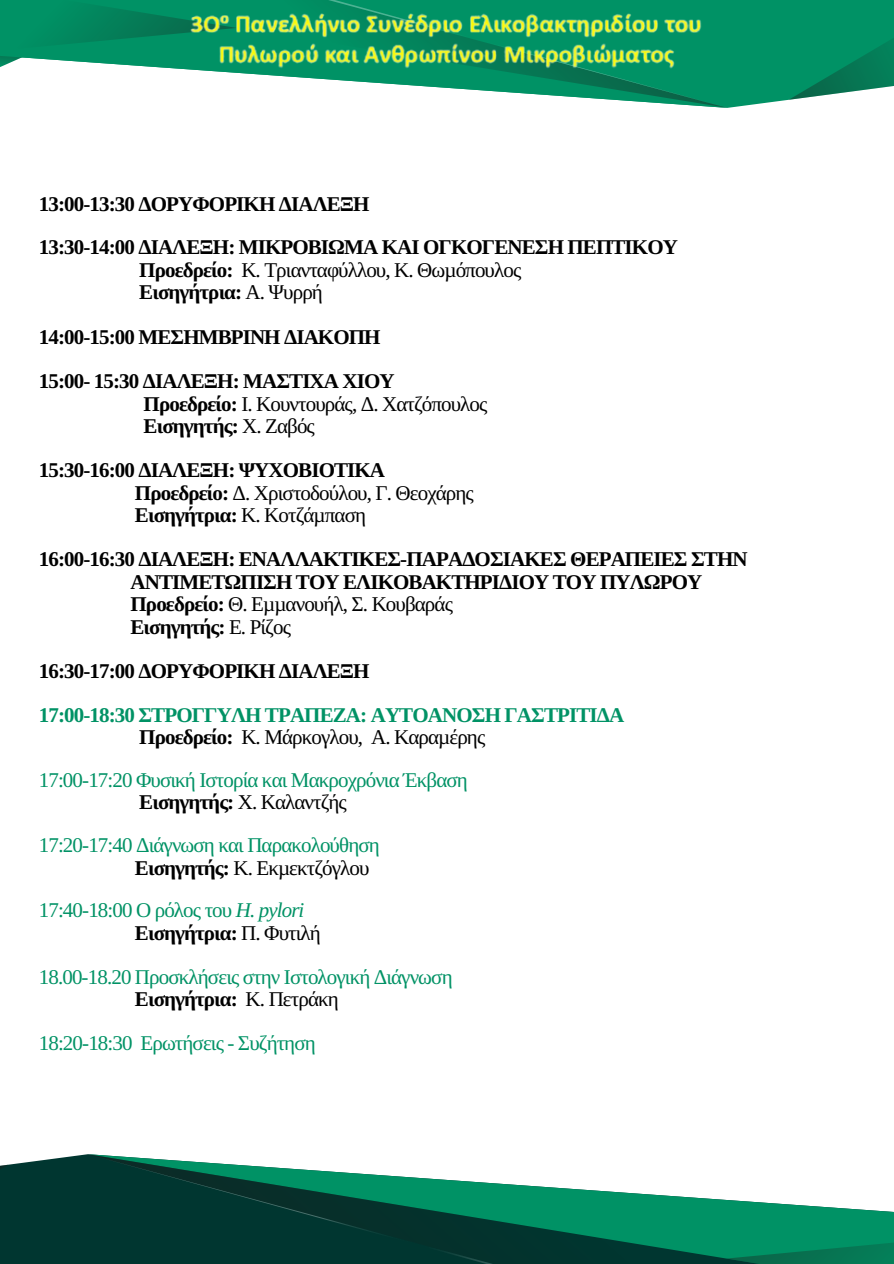
<style>
.page{position:relative;width:894px;height:1264px;background:#fff}
.page>*{position:absolute;margin:0;border:0;box-sizing:border-box;transform-origin:0 0}
.t1{font:700 21px "Libra Serif Modern";letter-spacing:-.04em;color:#000}
.t2{font:21px "Libra Serif Modern";letter-spacing:-.04em;color:#000}
.t3{font:21px "Libra Serif Modern";letter-spacing:-.04em;color:#009265}
.t4{font:700 21px "Libra Serif Modern";letter-spacing:-.04em;color:#009265}
.s1{font-weight:700}
.s2{font-weight:400}
.s3{font-style:italic}
</style>
<div class="page">
<div style="left:727px;top:0;width:61px;height:108px;background:#009265"></div>
<svg style="left:0;top:0;width:176px;height:69px"></svg>
<svg style="left:788px;top:0;width:105px;height:100px"></svg>
<svg style="left:328px;top:0;width:399px;height:108px"></svg>
<div style="left:8px;top:1154px;width:80px;height:109px;background:#003630"></div>
<svg style="left:607px;top:1191px;width:286px;height:72px;fill:#009265"></svg>
<svg style="left:726px;top:1224px;width:167px;height:39px"></svg>
<svg style="left:0;top:1164px;width:8px;height:99px"></svg>
<svg style="left:88px;top:1154px;width:519px;height:109px;fill:#003630"></svg>
<img style="left:176px;top:0;width:541px;height:75px">
<p class="t1" style="left:39px;top:191px;width:332px">13:00-13:30 ΔΟΡΥΦΟΡΙΚΗ ΔΙΑΛΕΞΗ</p>
<p class="t1" style="left:39px;top:235px;width:640px">13:30-14:00 ΔΙΑΛΕΞΗ: ΜΙΚΡΟΒΙΩΜΑ ΚΑΙ ΟΓΚΟΓΕΝΕΣΗ ΠΕΠΤΙΚΟΥ</p>
<h1 class="t2" style="left:139px;top:259px;width:383px"><span class="s1">Προεδρείο:</span> Κ. Τριανταφύλλου, Κ. Θωμόπουλος</h1>
<p class="t1" style="left:139px;top:280px;width:185px">Εισηγήτρια: <span class="s2">A. Ψυρρή</span></p>
<p class="t1" style="left:39px;top:325px;width:343px">14:00-15:00 ΜΕΣΗΜΒΡΙΝΗ ΔΙΑΚΟΠΗ</p>
<p class="t1" style="left:39px;top:369px;width:357px">15:00- 15:30 ΔΙΑΛΕΞΗ: ΜΑΣΤΙΧΑ ΧΙΟΥ</p>
<h1 class="t2" style="left:144px;top:393px;width:345px"><span class="s1">Προεδρείο:</span> Ι. Κουντουράς, Δ. Χατζόπουλος</h1>
<p class="t1" style="left:144px;top:414px;width:173px">Εισηγητής: <span class="s2">Χ. Ζαβός</span></p>
<p class="t1" style="left:39px;top:458px;width:348px">15:30-16:00 ΔΙΑΛΕΞΗ: ΨΥΧΟΒΙΟΤΙΚΑ</p>
<p class="t2" style="left:135px;top:482px;width:340px"><span class="s1">Προεδρείο:</span> Δ. Χριστοδούλου, Γ. Θεοχάρης</p>
<p class="t2" style="left:135px;top:504px;width:232px"><span class="s1">Εισηγήτρια:</span> Κ. Κοτζάμπαση</p>
<p class="t1" style="left:39px;top:547px;width:710px">16:00-16:30 ΔΙΑΛΕΞΗ: ΕΝΑΛΛΑΚΤΙΚΕΣ-ΠΑΡΑΔΟΣΙΑΚΕΣ ΘΕΡΑΠΕΙΕΣ ΣΤΗΝ</p>
<p class="t1" style="left:130px;top:569px;width:573px">ΑΝΤΙΜΕΤΩΠΙΣΗ ΤΟΥ ΕΛΙΚΟΒΑΚΤΗΡΙΔΙΟΥ ΤΟΥ ΠΥΛΩΡΟΥ</p>
<p class="t2" style="left:130px;top:593px;width:324px"><span class="s1">Προεδρείο:</span> Θ. Εμμανουήλ, Σ. Κουβαράς</p>
<p class="t1" style="left:130px;top:614px;width:162px">Εισηγητής: <span class="s2">Ε. Ρίζος</span></p>
<p class="t1" style="left:39px;top:658px;width:332px">16:30-17:00 ΔΟΡΥΦΟΡΙΚΗ ΔΙΑΛΕΞΗ</p>
<p class="t4" style="left:39px;top:702px;width:586px">17:00-18:30 ΣΤΡΟΓΓΥΛΗ ΤΡΑΠΕΖΑ: ΑΥΤΟΑΝΟΣΗ ΓΑΣΤΡΙΤΙΔΑ</p>
<h1 class="t2" style="left:139px;top:726px;width:347px"><span class="s1">Προεδρείο:</span> Κ. Μάρκογλου, Α. Καραμέρης</h1>
<p class="t3" style="left:39px;top:768px;width:430px">17:00-17:20 Φυσική Ιστορία και Μακροχρόνια Έκβαση</p>
<p class="t2" style="left:139px;top:791px;width:209px"><span class="s1">Εισηγητής:</span> Χ. Καλαντζής</p>
<p class="t3" style="left:39px;top:834px;width:342px">17:20-17:40 Διάγνωση και Παρακολούθηση</p>
<p class="t2" style="left:135px;top:856px;width:236px"><span class="s1">Εισηγητής:</span> Κ. Εκμεκτζόγλου</p>
<p class="t3" style="left:39px;top:899px;width:267px">17:40-18:00 Ο ρόλος του <span class="s3">H. pylori</span></p>
<p class="t1" style="left:135px;top:920px;width:187px">Εισηγήτρια: <span class="s2">Π. Φυτιλή</span></p>
<p class="t3" style="left:39px;top:965px;width:415px">18.00-18.20 Προσκλήσεις στην Ιστολογική Διάγνωση</p>
<p class="t1" style="left:135px;top:987px;width:205px">Εισηγήτρια: <span class="s2">Κ. Πετράκη</span></p>
<p class="t3" style="left:39px;top:1032px;width:278px">18:20-18:30 Ερωτήσεις - Συζήτηση</p>
</div>
